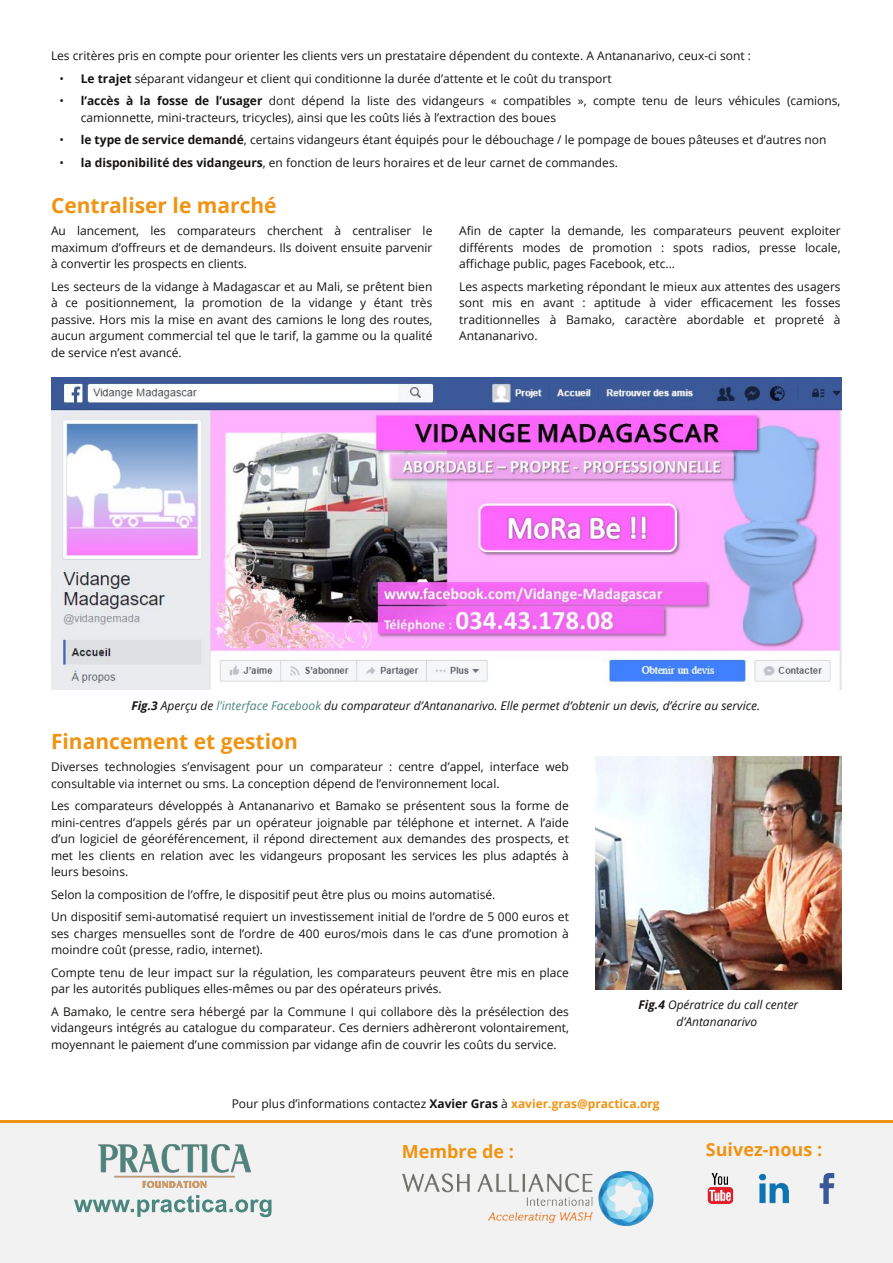
<style>
.page{position:relative;width:893px;height:1263px;background:#fff}
.page>*{position:absolute;margin:0;border:0;box-sizing:border-box;transform-origin:0 0}
.t1{font:700 21px "Open Sans";color:#f09312}
.t2{font:700 18px "Open Sans";color:#f09312}
.t3{font:12px/16.5px "Open Sans";color:#161413;text-align:justify}
.t4{font:italic 12px/16.5px "Open Sans";color:#161413;text-align:center}
.s1{font-weight:700}
.s2{color:#4b867f}
.s3{font-weight:700;color:#f09312}
</style>
<div class="page">
<div style="left:0;top:1120px;width:893px;height:143px;background:#f2f2f2"></div>
<hr style="left:0;top:1120px;width:893px;height:3px;background:#f09312">
<img style="left:98px;top:1145px;width:153px;height:42px">
<svg style="left:74px;top:1195px;width:198px;height:22px"></svg>
<img style="left:402px;top:1170px;width:252px;height:57px">
<img style="left:707px;top:1174px;width:27px;height:29px">
<img style="left:759px;top:1174px;width:30px;height:29px">
<img style="left:819px;top:1174px;width:16px;height:29px">
<img style="left:51px;top:378px;width:791px;height:311px">
<img style="left:595px;top:757px;width:247px;height:232px">
<p class="t3" style="left:51px;top:47px;width:701px">Les critères pris en compte pour orienter les clients vers un prestataire dépendent du contexte. A Antananarivo, ceux-ci sont :</p>
<p class="t3" style="left:60px;top:70px;width:554px">• <span class="s1">Le trajet</span> séparant vidangeur et client qui conditionne la durée d’attente et le coût du transport</p>
<p class="t3" style="left:81px;top:92px;width:761px;text-indent:-21px">• <span class="s1">l’accès à la fosse de l’usager</span> dont dépend la liste des vidangeurs « compatibles », compte tenu de leurs véhicules (camions, camionnette, mini-tracteurs, tricycles), ainsi que les coûts liés à l’extraction des boues</p>
<p class="t3" style="left:60px;top:131px;width:768px">• <span class="s1">le type de service demandé</span>, certains vidangeurs étant équipés pour le débouchage / le pompage de boues pâteuses et d’autres non</p>
<p class="t3" style="left:60px;top:154px;width:560px">• <span class="s1">la disponibilité des vidangeurs</span>, en fonction de leurs horaires et de leur carnet de commandes.</p>
<h1 class="t1" style="left:51px;top:190px;width:227px">Centraliser le marché</h1>
<p class="t3" style="left:51px;top:222px;width:383px">Au lancement, les comparateurs cherchent à centraliser le maximum d’offreurs et de demandeurs. Ils doivent ensuite parvenir à convertir les prospects en clients.</p>
<p class="t3" style="left:51px;top:278px;width:383px">Les secteurs de la vidange à Madagascar et au Mali, se prêtent bien à ce positionnement, la promotion de la vidange y étant très passive. Hors mis la mise en avant des camions le long des routes, aucun argument commercial tel que le tarif, la gamme ou la qualité de service n’est avancé.</p>
<p class="t3" style="left:459px;top:222px;width:383px">Afin de capter la demande, les comparateurs peuvent exploiter différents modes de promotion : spots radios, presse locale, affichage public, pages Facebook, etc...</p>
<p class="t3" style="left:459px;top:278px;width:383px">Les aspects marketing répondant le mieux aux attentes des usagers sont mis en avant : aptitude à vider efficacement les fosses traditionnelles à Bamako, caractère abordable et propreté à Antananarivo.</p>
<p class="t4" style="left:131px;top:697px;width:630px"><span class="s1">Fig.3</span> Aperçu de <span class="s2">l’interface Facebook</span> du comparateur d’Antananarivo. Elle permet d’obtenir un devis, d’écrire au service.</p>
<h1 class="t1" style="left:51px;top:726px;width:248px">Financement et gestion</h1>
<p class="t3" style="left:51px;top:758px;width:519px">Diverses technologies s’envisagent pour un comparateur : centre d’appel, interface web consultable via internet ou sms. La conception dépend de l’environnement local.</p>
<p class="t3" style="left:51px;top:797px;width:519px">Les comparateurs développés à Antananarivo et Bamako se présentent sous la forme de mini-centres d’appels gérés par un opérateur joignable par téléphone et internet. A l’aide d’un logiciel de géoréférencement, il répond directement aux demandes des prospects, et met les clients en relation avec les vidangeurs proposant les services les plus adaptés à leurs besoins.</p>
<p class="t3" style="left:51px;top:883px;width:519px;line-height:22.5px">Selon la composition de l’offre, le dispositif peut être plus ou moins automatisé.<br>Un dispositif semi-automatisé requiert un investissement initial de l’ordre de 5 000 euros et</p>
<p class="t3" style="left:51px;top:925px;width:519px">ses charges mensuelles sont de l’ordre de 400 euros/mois dans le cas d’une promotion à moindre coût (presse, radio, internet).</p>
<p class="t3" style="left:51px;top:964px;width:519px">Compte tenu de leur impact sur la régulation, les comparateurs peuvent être mis en place par les autorités publiques elles-mêmes ou par des opérateurs privés.</p>
<p class="t3" style="left:51px;top:1003px;width:519px">A Bamako, le centre sera hébergé par la Commune I qui collabore dès la présélection des vidangeurs intégrés au catalogue du comparateur. Ces derniers adhèreront volontairement, moyennant le paiement d’une commission par vidange afin de couvrir les coûts du service.</p>
<p class="t4" style="left:638px;top:996px;width:161px"><span class="s1">Fig.4</span> Opératrice du call center d’Antananarivo</p>
<p class="t3" style="left:232px;top:1095px;width:429px">Pour plus d’informations contactez <span class="s1">Xavier Gras</span> à <span class="s3">xavier.gras@practica.org</span></p>
<h2 class="t2" style="left:402px;top:1138px;width:113px">Membre de :</h2>
<h2 class="t2" style="left:706px;top:1137px;width:118px">Suivez-nous :</h2>
</div>
